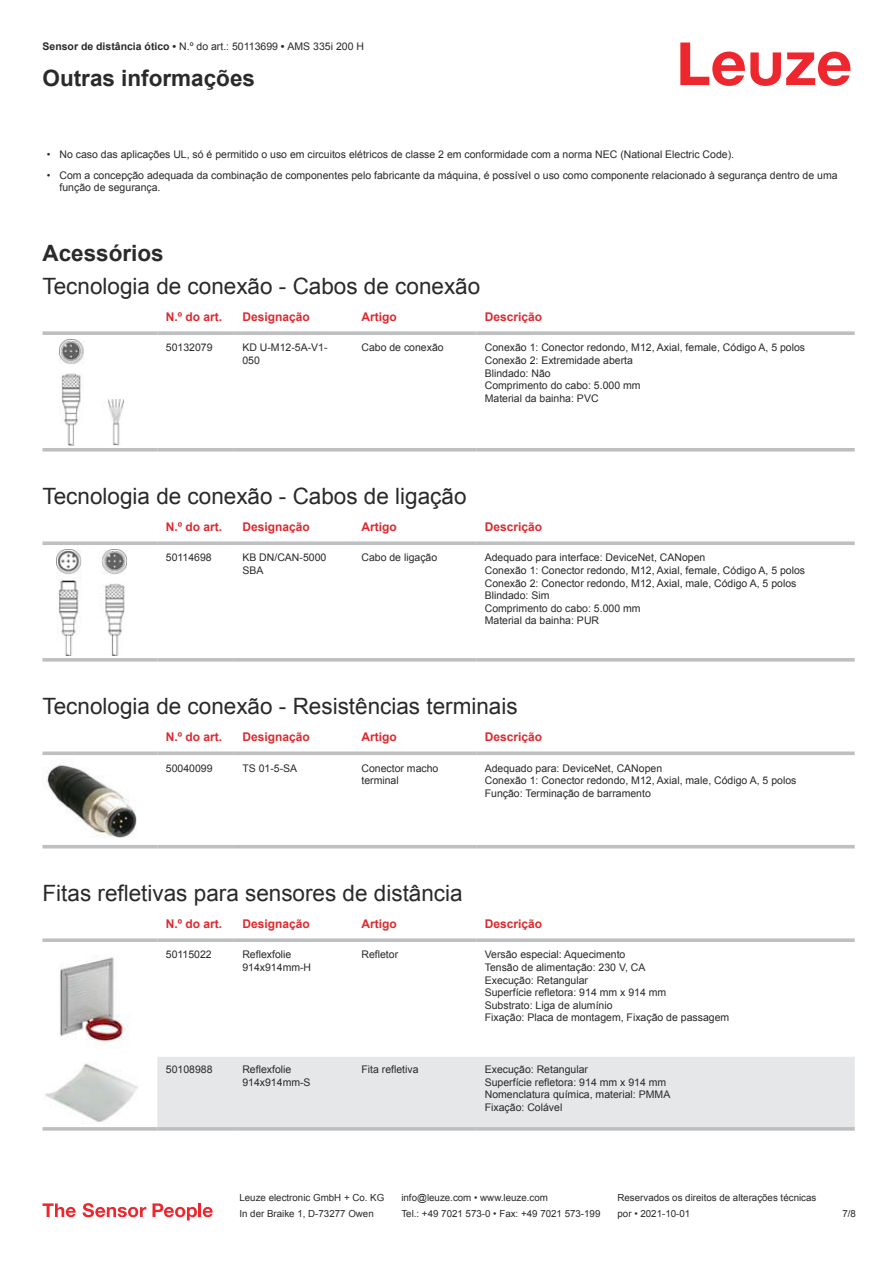
<style>
.page{position:relative;width:893px;height:1263px;background:#fff}
.page>*{position:absolute;margin:0;border:0;box-sizing:border-box;transform-origin:0 0}
.t1{font:22.5px "Arial";color:#2b292a}
.t2{font:700 22.5px "Arial";color:#2b292a}
.t3{font:700 12px "Arial";color:#db2a30}
.t4{font:10.5px/12.6px "Arial";color:#2b292a}
.t5{font:9.75px "Arial";color:#2b292a}
.s1{font-weight:700}
</style>
<div class="page">
<svg style="left:680px;top:43px;width:170px;height:43px"></svg>
<svg style="left:43px;top:445px;width:812px;height:7px"></svg>
<svg style="left:43px;top:331px;width:114px;height:4px"></svg>
<svg style="left:157px;top:331px;width:77px;height:4px"></svg>
<svg style="left:234px;top:331px;width:119px;height:4px"></svg>
<svg style="left:353px;top:331px;width:123px;height:4px"></svg>
<svg style="left:476px;top:331px;width:379px;height:4px;background:#c3c5c7"></svg>
<hr style="left:43px;top:448px;width:114px;height:3px;background:#bdbfc1">
<hr style="left:157px;top:448px;width:77px;height:3px;background:#bdbfc1">
<hr style="left:234px;top:448px;width:119px;height:3px;background:#bdbfc1">
<hr style="left:353px;top:448px;width:123px;height:3px;background:#bdbfc1">
<hr style="left:476px;top:448px;width:379px;height:3px;background:#bdbfc1">
<img style="left:59px;top:339px;width:65px;height:106px">
<svg style="left:43px;top:541px;width:114px;height:4px"></svg>
<svg style="left:157px;top:541px;width:77px;height:4px"></svg>
<svg style="left:234px;top:541px;width:119px;height:4px"></svg>
<svg style="left:353px;top:541px;width:123px;height:4px"></svg>
<svg style="left:476px;top:541px;width:379px;height:4px;background:#c4c6c7"></svg>
<svg style="left:43px;top:658px;width:114px;height:4px"></svg>
<svg style="left:157px;top:658px;width:77px;height:4px"></svg>
<svg style="left:234px;top:658px;width:119px;height:4px"></svg>
<svg style="left:353px;top:658px;width:123px;height:4px"></svg>
<svg style="left:476px;top:658px;width:379px;height:4px;background:#c3c5c7"></svg>
<img style="left:56px;top:549px;width:70px;height:107px">
<svg style="left:43px;top:848px;width:812px;height:1px"></svg>
<svg style="left:43px;top:751px;width:114px;height:4px"></svg>
<svg style="left:157px;top:751px;width:77px;height:4px"></svg>
<svg style="left:234px;top:751px;width:119px;height:4px"></svg>
<svg style="left:353px;top:751px;width:123px;height:4px"></svg>
<svg style="left:476px;top:751px;width:379px;height:4px;background:#c5c7c8"></svg>
<hr style="left:43px;top:845px;width:114px;height:3px;background:#bdbfc1">
<hr style="left:157px;top:845px;width:77px;height:3px;background:#bdbfc1">
<hr style="left:234px;top:845px;width:119px;height:3px;background:#bdbfc1">
<hr style="left:353px;top:845px;width:123px;height:3px;background:#bdbfc1">
<hr style="left:476px;top:845px;width:379px;height:3px;background:#bdbfc1">
<img style="left:46px;top:764px;width:91px;height:74px">
<div style="left:157px;top:1057px;width:698px;height:70px;background:#e6e7e9"></div>
<svg style="left:43px;top:938px;width:114px;height:4px"></svg>
<svg style="left:157px;top:938px;width:77px;height:4px"></svg>
<svg style="left:234px;top:938px;width:119px;height:4px"></svg>
<svg style="left:353px;top:938px;width:123px;height:4px"></svg>
<svg style="left:476px;top:938px;width:379px;height:4px;background:#c3c5c7"></svg>
<svg style="left:43px;top:1127px;width:114px;height:4px"></svg>
<svg style="left:157px;top:1127px;width:77px;height:4px"></svg>
<svg style="left:234px;top:1127px;width:119px;height:4px"></svg>
<svg style="left:353px;top:1127px;width:123px;height:4px"></svg>
<svg style="left:476px;top:1127px;width:379px;height:4px;background:#c3c4c6"></svg>
<img style="left:60px;top:957px;width:69px;height:92px">
<img style="left:45px;top:1061px;width:93px;height:63px">
<svg style="left:43px;top:1203px;width:33px;height:14px"></svg>
<svg style="left:83px;top:1203px;width:63px;height:14px"></svg>
<svg style="left:153px;top:1203px;width:44px;height:17px"></svg>
<hr style="left:198px;top:1203px;width:3px;height:14px;background:#ed272d">
<svg style="left:203px;top:1207px;width:10px;height:10px"></svg>
<p class="t4" style="left:43px;top:41px;width:323px"><span class="s1">Sensor de distância ótico •</span> N.º do art.: 50113699 <span class="s1">•</span> AMS 335i 200 H</p>
<h1 class="t2" style="left:43px;top:70px;width:214px">Outras informações</h1>
<p class="t4" style="left:47px;top:149px;width:689px">• No caso das aplicações UL, só é permitido o uso em circuitos elétricos de classe 2 em conformidade com a norma NEC (National Electric Code).</p>
<p class="t4" style="left:60px;top:170px;width:779px;text-indent:-13px">• Com a concepção adequada da combinação de componentes pelo fabricante da máquina, é possível o uso como componente relacionado à segurança dentro de uma função de segurança.</p>
<h1 class="t2" style="left:43px;top:244px;width:123px">Acessórios</h1>
<h1 class="t1" style="left:43px;top:278px;width:439px">Tecnologia de conexão - Cabos de conexão</h1>
<p class="t3" style="left:166px;top:312px;width:58px">N.º do art.</p>
<p class="t3" style="left:242px;top:312px;width:69px">Designação</p>
<p class="t3" style="left:361px;top:312px;width:37px">Artigo</p>
<p class="t3" style="left:485px;top:312px;width:59px">Descrição</p>
<p class="t4" style="left:166px;top:342px;width:48px">50132079</p>
<p class="t4" style="left:242px;top:342px;width:87px">KD U-M12-5A-V1-<br>050</p>
<p class="t4" style="left:361px;top:342px;width:84px">Cabo de conexão</p>
<p class="t4" style="left:485px;top:342px;width:322px">Conexão 1: Conector redondo, M12, Axial, female, Código A, 5 polos<br>Conexão 2: Extremidade aberta<br>Blindado: Não<br>Comprimento do cabo: 5.000 mm<br>Material da bainha: PVC</p>
<h1 class="t1" style="left:43px;top:488px;width:425px">Tecnologia de conexão - Cabos de ligação</h1>
<p class="t3" style="left:166px;top:522px;width:58px">N.º do art.</p>
<p class="t3" style="left:242px;top:522px;width:69px">Designação</p>
<p class="t3" style="left:361px;top:522px;width:37px">Artigo</p>
<p class="t3" style="left:485px;top:522px;width:59px">Descrição</p>
<p class="t4" style="left:166px;top:552px;width:47px">50114698</p>
<p class="t4" style="left:242px;top:552px;width:86px">KB DN/CAN-5000<br>SBA</p>
<p class="t4" style="left:361px;top:552px;width:77px">Cabo de ligação</p>
<p class="t4" style="left:485px;top:552px;width:322px">Adequado para interface: DeviceNet, CANopen<br>Conexão 1: Conector redondo, M12, Axial, female, Código A, 5 polos Conexão 2: Conector redondo, M12, Axial, male, Código A, 5 polos Blindado: Sim<br>Comprimento do cabo: 5.000 mm<br>Material da bainha: PUR</p>
<h1 class="t1" style="left:43px;top:698px;width:477px">Tecnologia de conexão - Resistências terminais</h1>
<p class="t3" style="left:166px;top:732px;width:58px">N.º do art.</p>
<p class="t3" style="left:242px;top:732px;width:69px">Designação</p>
<p class="t3" style="left:361px;top:732px;width:37px">Artigo</p>
<p class="t3" style="left:485px;top:732px;width:59px">Descrição</p>
<p class="t4" style="left:166px;top:762px;width:48px">50040099</p>
<p class="t4" style="left:242px;top:762px;width:56px">TS 01-5-SA</p>
<p class="t4" style="left:361px;top:762px;width:79px">Conector macho terminal</p>
<p class="t4" style="left:485px;top:762px;width:313px">Adequado para: DeviceNet, CANopen<br>Conexão 1: Conector redondo, M12, Axial, male, Código A, 5 polos<br>Função: Terminação de barramento</p>
<h1 class="t1" style="left:43px;top:885px;width:422px">Fitas refletivas para sensores de distância</h1>
<p class="t3" style="left:166px;top:919px;width:58px">N.º do art.</p>
<p class="t3" style="left:242px;top:919px;width:69px">Designação</p>
<p class="t3" style="left:361px;top:919px;width:37px">Artigo</p>
<p class="t3" style="left:485px;top:919px;width:59px">Descrição</p>
<p class="t4" style="left:166px;top:949px;width:47px">50115022</p>
<p class="t4" style="left:242px;top:949px;width:70px">Reflexfolie<br>914x914mm-H</p>
<p class="t4" style="left:361px;top:949px;width:38px">Refletor</p>
<p class="t4" style="left:485px;top:949px;width:246px">Versão especial: Aquecimento<br>Tensão de alimentação: 230 V, CA<br>Execução: Retangular<br>Superfície refletora: 914 mm x 914 mm<br>Substrato: Liga de alumínio<br>Fixação: Placa de montagem, Fixação de passagem</p>
<p class="t4" style="left:166px;top:1064px;width:48px">50108988</p>
<p class="t4" style="left:242px;top:1064px;width:70px">Reflexfolie<br>914x914mm-S</p>
<p class="t4" style="left:361px;top:1064px;width:59px">Fita refletiva</p>
<p class="t4" style="left:485px;top:1064px;width:187px">Execução: Retangular<br>Superfície refletora: 914 mm x 914 mm<br>Nomenclatura química, material: PMMA<br>Fixação: Colável</p>
<p class="t5" style="left:239px;top:1194px;width:146px">Leuze electronic GmbH + Co. KG</p>
<p class="t5" style="left:401px;top:1194px;width:148px">info@leuze.com • www.leuze.com</p>
<p class="t5" style="left:617px;top:1194px;width:200px">Reservados os direitos de alterações técnicas</p>
<p class="t5" style="left:239px;top:1210px;width:136px">In der Braike 1, D-73277 Owen</p>
<p class="t5" style="left:401px;top:1210px;width:201px">Tel.: +49 7021 573-0 • Fax: +49 7021 573-199</p>
<p class="t5" style="left:617px;top:1210px;width:74px">por • 2021-10-01</p>
<p class="t5" style="left:842px;top:1210px;width:15px">7 /8</p>
</div>
